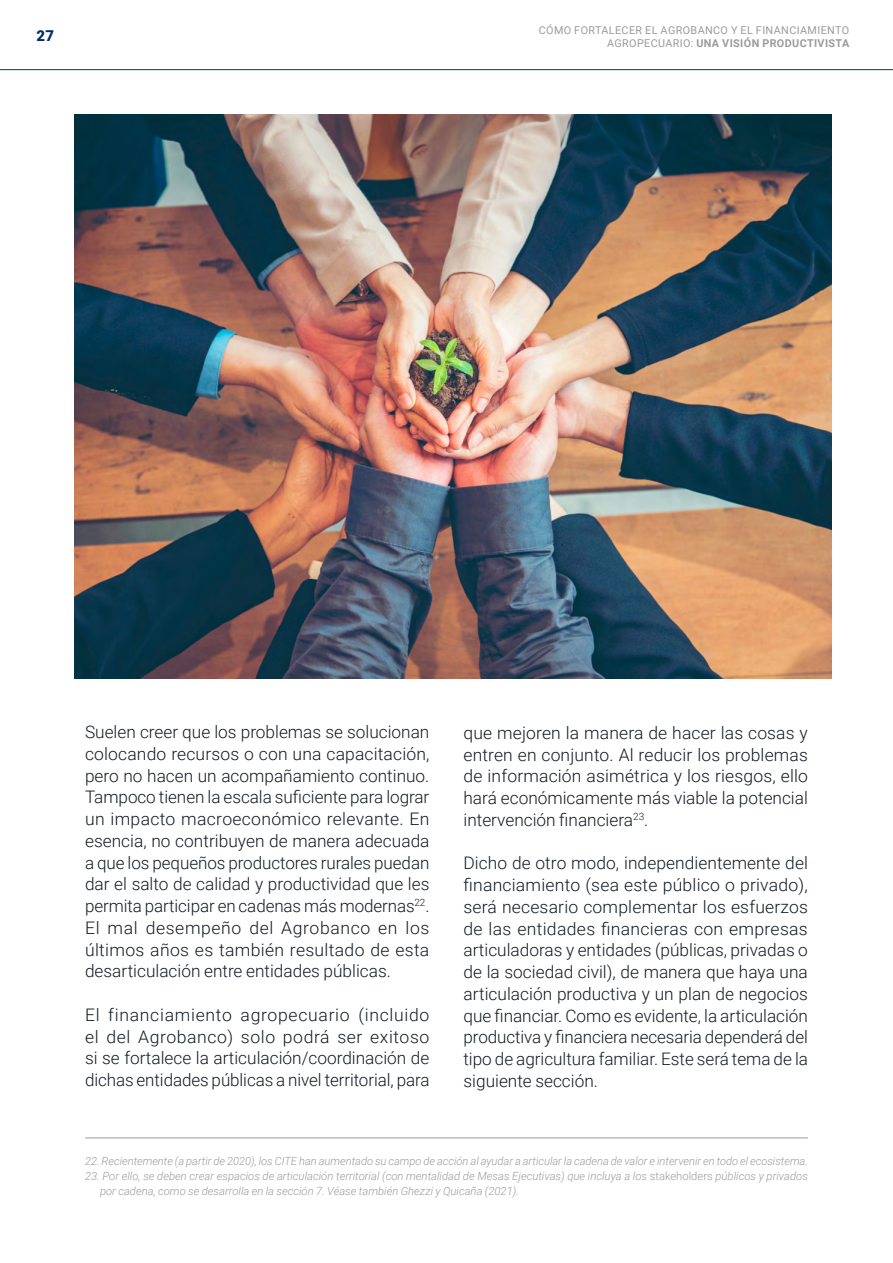
<style>
.page{position:relative;width:893px;height:1263px;background:#fff}
.page>*{position:absolute;margin:0;border:0;box-sizing:border-box;transform-origin:0 0}
.t1{font:300 17.25px/21.8px "Roboto";color:#131924;text-align:justify}
.t2{font:900 15px "Roboto";color:#002f68}
.t3{font:italic 300 11.25px/15px "Roboto";color:#9b9b9b}
.t4{font:10.8px/13.5px "Roboto";letter-spacing:.035em;color:#9b9b9b;text-align:right}
.s1{font-weight:700}
.s2{font-style:normal}
</style>
<div class="page">
<hr style="left:85px;top:1137px;width:723px;height:1px;background:#9b9b9b">
<img style="left:74px;top:115px;width:757px;height:563px">
<hr style="left:0;top:69px;width:893px;height:1px;background:#002f68">
<p class="t2" style="left:36px;top:26px;width:19px">27</p>
<p class="t4" style="left:539px;top:23px;width:312px">CÓMO FORTALECER EL AGROBANCO Y EL FINANCIAMIENTO<br>AGROPECUARIO: <span class="s1">UNA VISIÓN PRODUCTIVISTA</span></p>
<p class="t1" style="left:85px;top:720px;width:346px">Suelen creer que los problemas se solucionan colocando recursos o con una capacitación, pero no hacen un acompañamiento continuo.<br>Tampoco tienen la escala suficiente para lograr un impacto macroeconómico relevante. En esencia, no contribuyen de manera adecuada a que los pequeños productores rurales puedan dar el salto de calidad y productividad que les permita participar en cadenas más modernas<sup>22</sup>.<br>El mal desempeño del Agrobanco en los últimos años es también resultado de esta desarticulación entre entidades públicas.</p>
<p class="t1" style="left:85px;top:1003px;width:346px">El financiamiento agropecuario (incluido el del Agrobanco) solo podrá ser exitoso si se fortalece la articulación/coordinación de dichas entidades públicas a nivel territorial, para</p>
<p class="t1" style="left:463px;top:721px;width:346px">que mejoren la manera de hacer las cosas y entren en conjunto. Al reducir los problemas de información asimétrica y los riesgos, ello hará económicamente más viable la potencial intervención financiera<sup>23</sup>.</p>
<p class="t1" style="left:463px;top:852px;width:346px">Dicho de otro modo, independientemente del financiamiento (sea este público o privado), será necesario complementar los esfuerzos de las entidades financieras con empresas articuladoras y entidades (públicas, privadas o de la sociedad civil), de manera que haya una articulación productiva y un plan de negocios que financiar. Como es evidente, la articulación productiva y financiera necesaria dependerá del tipo de agricultura familiar. Este será tema de la siguiente sección.</p>
<p class="t3" style="left:85px;top:1153px;width:724px">22. Recientemente (a partir de 2020), los CITE han aumentado su campo de acción al ayudar a articular la cadena de valor e intervenir en todo el ecosistema.</p>
<p class="t3" style="left:100px;top:1168px;width:709px;text-indent:-15px">23. Por ello, se deben crear espacios de articulación territorial (con mentalidad de Mesas Ejecutivas) que incluya a los <span class="s2">stakeholders</span> públicos y privados por cadena, como se desarrolla en la sección 7. Véase también Ghezzi y Quicaña (2021).</p>
</div>
